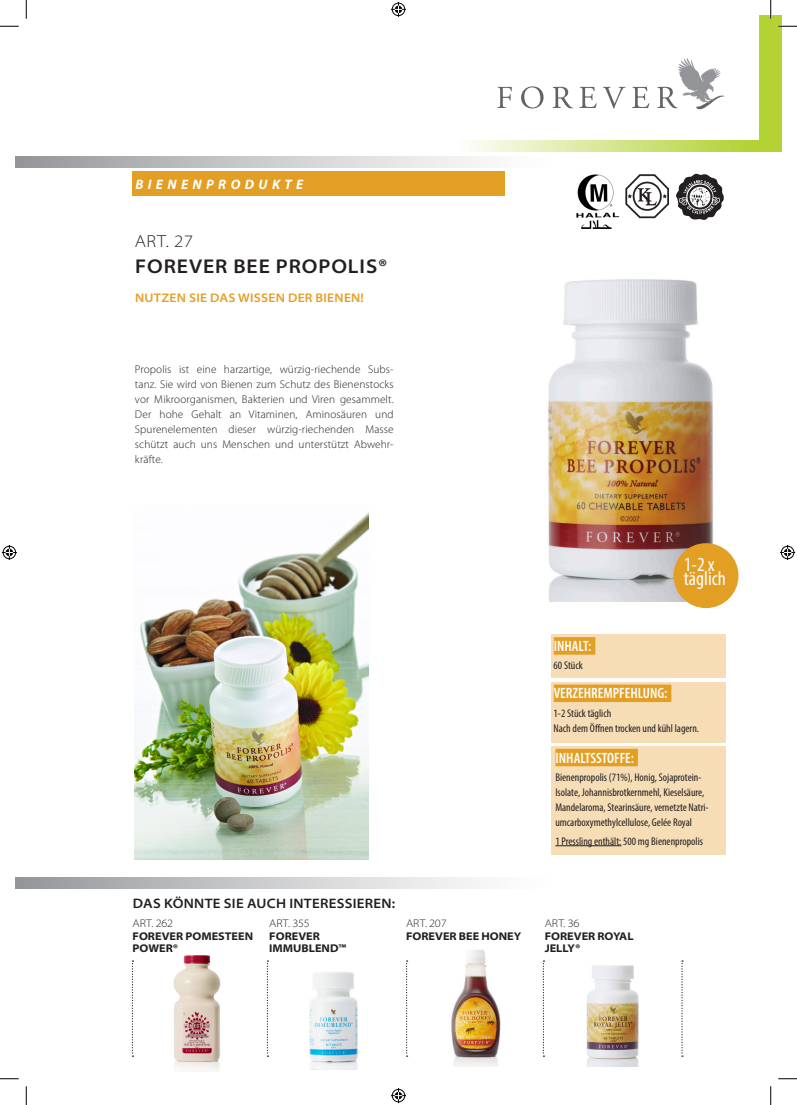
<style>
.page{position:relative;width:797px;height:1105px;background:#fff}
.page>*{position:absolute;margin:0;border:0;box-sizing:border-box;transform-origin:0 0}
.Produktbeschr__LiBü{font:600 semi-expanded 20px "Myriad Pro";letter-spacing:.045em;color:#231f20}
.Artikel-NR____Preis{font:condensed 20px "Myriad Pro";color:#fff}
.Produktbeschr__LiBü-2{font:300 semi-expanded 17.5px "Myriad Pro";color:#231f20}
.Artikel-NR____Preis-2{font:600 condensed 15px "Myriad Pro";color:#fff}
.Produktbeschr__LiBü-3{font:600 semi-expanded 13.75px "Myriad Pro";letter-spacing:.02em;color:#231f20}
.t1{font:italic 700 13.75px "Myriad Pro";letter-spacing:.32em;color:#fff}
.Artikel-NR____Preis-3{font:600 semi-expanded 12.5px "Myriad Pro";letter-spacing:.02em;color:#e39e24}
.Produktbeschr__LiBü-4{font:300 11.25px/15px "Myriad Pro";letter-spacing:.01em;color:#231f20;text-align:justify}
.Artikel-NR____Preis-4{font:condensed 11.25px/15px "Myriad Pro";color:#231f20}
.Artikel-NR____Preis-5{font:700 semi-expanded 11.25px/12.5px "Myriad Pro";color:#231f20}
.Artikel-NR____Preis-6{font:300 semi-expanded 11.25px/12.5px "Myriad Pro";letter-spacing:-.01em;color:#231f20}
.s1{font-weight:300}
.s2{font-weight:700}
</style>
<div class="page">
<div style="left:133px;top:172px;width:372px;height:24px;background:#e39e24"></div>
<svg style="left:16px;top:156px;width:460px;height:12px;background:#c6c7c9"></svg>
<svg style="left:16px;top:877px;width:460px;height:11px;background:#c6c7c9"></svg>
<div style="left:759px;top:16px;width:22px;height:127px;background:#b3d234"></div>
<svg style="left:470px;top:141px;width:311px;height:11px;background:#d2e489"></svg>
<svg style="left:497px;top:87px;width:15px;height:21px"></svg>
<svg style="left:521px;top:86px;width:22px;height:22px"></svg>
<svg style="left:552px;top:87px;width:21px;height:21px"></svg>
<svg style="left:579px;top:87px;width:17px;height:21px"></svg>
<svg style="left:603px;top:87px;width:22px;height:21px"></svg>
<svg style="left:632px;top:87px;width:17px;height:21px"></svg>
<svg style="left:657px;top:58px;width:68px;height:52px"></svg>
<svg style="left:267px;top:960px;width:1px;height:97px"></svg>
<svg style="left:406px;top:960px;width:1px;height:97px"></svg>
<svg style="left:132px;top:960px;width:1px;height:97px"></svg>
<div style="left:551px;top:634px;width:174px;height:44px;background:#f6ddb6"></div>
<div style="left:551px;top:682px;width:174px;height:61px;background:#f6ddb6"></div>
<div style="left:553px;top:637px;width:42px;height:18px;background:#e39e24"></div>
<div style="left:553px;top:684px;width:118px;height:18px;background:#e39e24"></div>
<div style="left:551px;top:746px;width:174px;height:108px;background:#f6ddb6"></div>
<div style="left:555px;top:749px;width:83px;height:17px;background:#e39e24"></div>
<hr style="left:555px;top:845px;width:66px;height:1px;background:#231f20">
<img style="left:548px;top:279px;width:191px;height:323px">
<div style="left:673px;top:543px;width:65px;height:65px;background:#e39e24;border-radius:50%"></div>
<img style="left:135px;top:513px;width:233px;height:346px">
<img style="left:173px;top:955px;width:48px;height:117px">
<img style="left:309px;top:972px;width:49px;height:97px">
<svg style="left:543px;top:960px;width:1px;height:97px"></svg>
<img style="left:625px;top:174px;width:44px;height:45px">
<img style="left:676px;top:173px;width:48px;height:47px">
<img style="left:576px;top:175px;width:44px;height:54px">
<svg style="left:681px;top:960px;width:2px;height:97px"></svg>
<img style="left:586px;top:965px;width:53px;height:101px">
<img style="left:451px;top:950px;width:50px;height:116px">
<svg style="left:0;top:25px;width:19px;height:2px"></svg>
<svg style="left:778px;top:25px;width:19px;height:2px"></svg>
<svg style="left:0;top:1078px;width:19px;height:1px"></svg>
<svg style="left:778px;top:1078px;width:19px;height:1px"></svg>
<svg style="left:25px;top:0;width:2px;height:19px"></svg>
<svg style="left:25px;top:1086px;width:2px;height:19px"></svg>
<svg style="left:770px;top:0;width:1px;height:19px"></svg>
<svg style="left:770px;top:1086px;width:1px;height:19px"></svg>
<svg style="left:391px;top:2px;width:15px;height:15px"></svg>
<svg style="left:391px;top:1088px;width:15px;height:15px"></svg>
<svg style="left:2px;top:545px;width:15px;height:15px"></svg>
<svg style="left:780px;top:545px;width:15px;height:15px"></svg>
<p class="t1" style="left:135px;top:175px;width:169px">BIENENPRODUKTE</p>
<p class="Produktbeschr__LiBü-2" style="left:135px;top:231px;width:59px">ART. 27</p>
<p class="Produktbeschr__LiBü" style="left:135px;top:255px;width:254px">FOREVER BEE PROPOLIS®</p>
<p class="Artikel-NR____Preis-3" style="left:135px;top:291px;width:230px">NUTZEN SIE DAS WISSEN DER BIENEN!</p>
<p class="Produktbeschr__LiBü-4" style="left:135px;top:362px;width:260px">Propolis ist eine harzartige, würzig-riechende Subs&shy;tanz. Sie wird von Bienen zum Schutz des Bienenstocks vor Mikroorganismen, Bakterien und Viren gesammelt.<br>Der hohe Gehalt an Vitaminen, Aminosäuren und Spurenelementen dieser würzig-riechenden Masse schützt auch uns Menschen und unterstützt Abwehr&shy;kräfte.</p>
<p class="Produktbeschr__LiBü-3" style="left:133px;top:896px;width:264px">DAS KÖNNTE SIE AUCH INTERESSIEREN:</p>
<p class="Artikel-NR____Preis-5" style="left:133px;top:917px;width:122px"><span class="s1">ART. 262<br></span>FOREVER POMESTEEN<br>POWER®</p>
<p class="Artikel-NR____Preis-6" style="left:269px;top:917px;width:52px">ART. 355<br><span class="s2">FOREVER</span></p>
<p class="Artikel-NR____Preis-5" style="left:269px;top:942px;width:78px">IMMUBLEND™</p>
<p class="Artikel-NR____Preis-5" style="left:406px;top:917px;width:117px"><span class="s1">ART. 207<br></span>FOREVER BEE HONEY</p>
<p class="Artikel-NR____Preis" style="left:684px;top:552px;width:32px">1-2 x</p>
<p class="Artikel-NR____Preis" style="left:684px;top:566px;width:43px">täglich</p>
<p class="Artikel-NR____Preis-2" style="left:553px;top:638px;width:39px">INHALT:</p>
<p class="Artikel-NR____Preis-4" style="left:553px;top:658px;width:31px">60 Stück</p>
<p class="Artikel-NR____Preis-2" style="left:553px;top:685px;width:115px">VERZEHREMPFEHLUNG:</p>
<p class="Artikel-NR____Preis-4" style="left:553px;top:705px;width:147px">1-2 Stück täglich<br>Nach dem Öffnen trocken und kühl lagern.</p>
<p class="Artikel-NR____Preis-2" style="left:555px;top:749px;width:80px">INHALTSSTOFFE:</p>
<p class="Artikel-NR____Preis-4" style="left:555px;top:770px;width:155px">Bienenpropolis (71%), Honig, Sojaprotein-Isolate, Johannisbrotkernmehl, Kieselsäure, Mandelaroma, Stearinsäure, vernetzte Natri&shy;umcarboxymethylcellulose, Gelée Royal</p>
<p class="Artikel-NR____Preis-4" style="left:555px;top:833px;width:149px">1 Pressling enthält: 500 mg Bienenpropolis</p>
<p class="Artikel-NR____Preis-5" style="left:544px;top:917px;width:90px"><span class="s1">ART. 36<br></span>FOREVER ROYAL<br>JELLY®</p>
</div>
